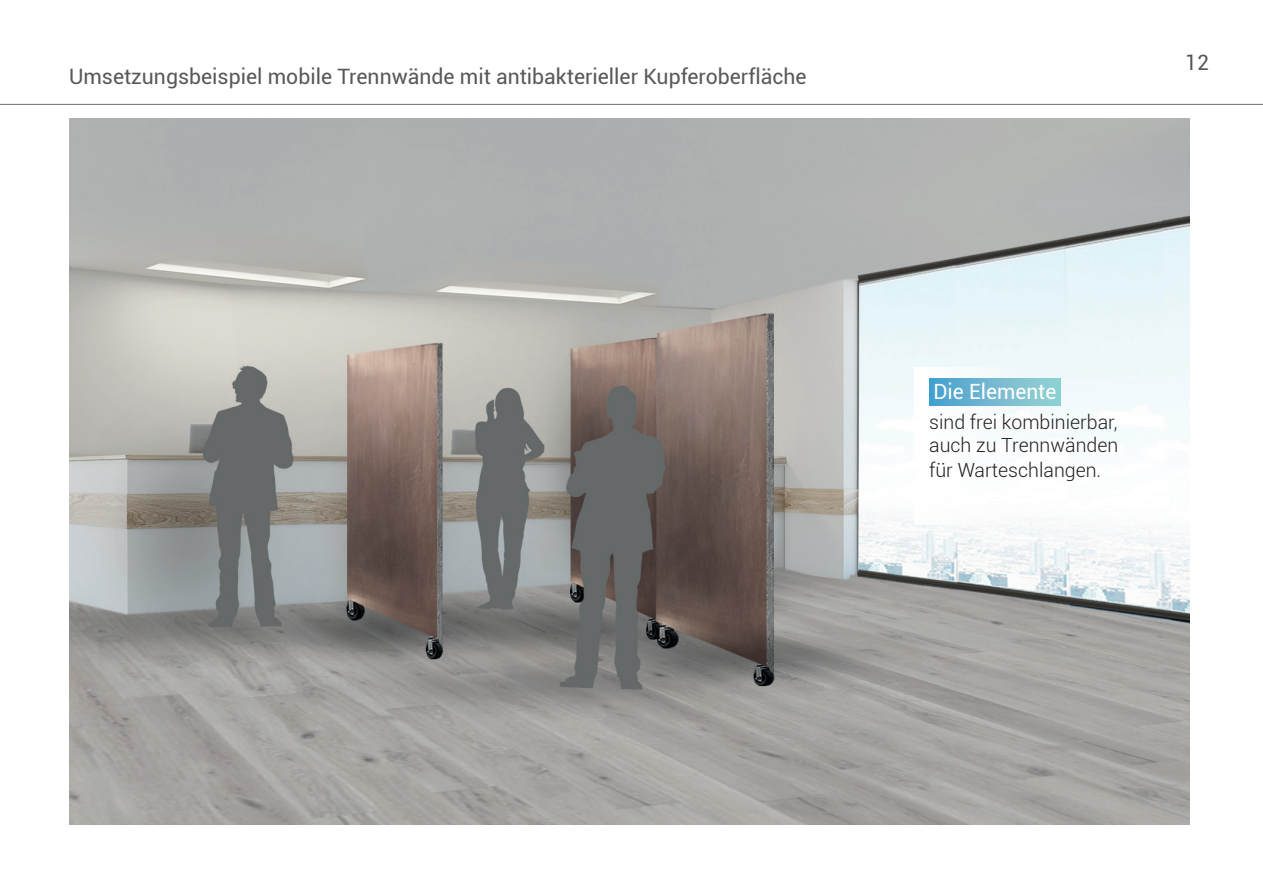
<style>
.page{position:relative;width:1263px;height:893px;background:#fff}
.page>*{position:absolute;margin:0;border:0;box-sizing:border-box;transform-origin:0 0}
.t1{font:21.15px "Roboto";color:#57585a}
.t2{font:21px "Roboto";color:#fff}
.t3{font:300 19.5px/23.4px "Roboto";color:#231f20}
</style>
<div class="page">
<hr style="left:0;top:104px;width:1263px;height:1px;background:#6c6d70">
<img style="left:69px;top:118px;width:1120px;height:707px">
<div style="left:915px;top:367px;width:221px;height:157px;background:#fff"></div>
<div style="left:929px;top:379px;width:132px;height:26px;background:linear-gradient(to right,#49a0d1,#98d2d2)"></div>
<p class="t1" style="left:69px;top:62px;width:739px">Umsetzungsbeispiel mobile Trennwände mit antibakterieller Kupferoberfläche</p>
<p class="t1" style="left:1185px;top:48px;width:25px">12</p>
<p class="t2" style="left:933px;top:377px;width:124px">Die Elemente</p>
<p class="t3" style="left:929px;top:409px;width:191px">sind frei kombinierbar, auch zu Trennwänden</p>
<p class="t3" style="left:929px;top:458px;width:174px">für Warteschlangen.</p>
</div>
